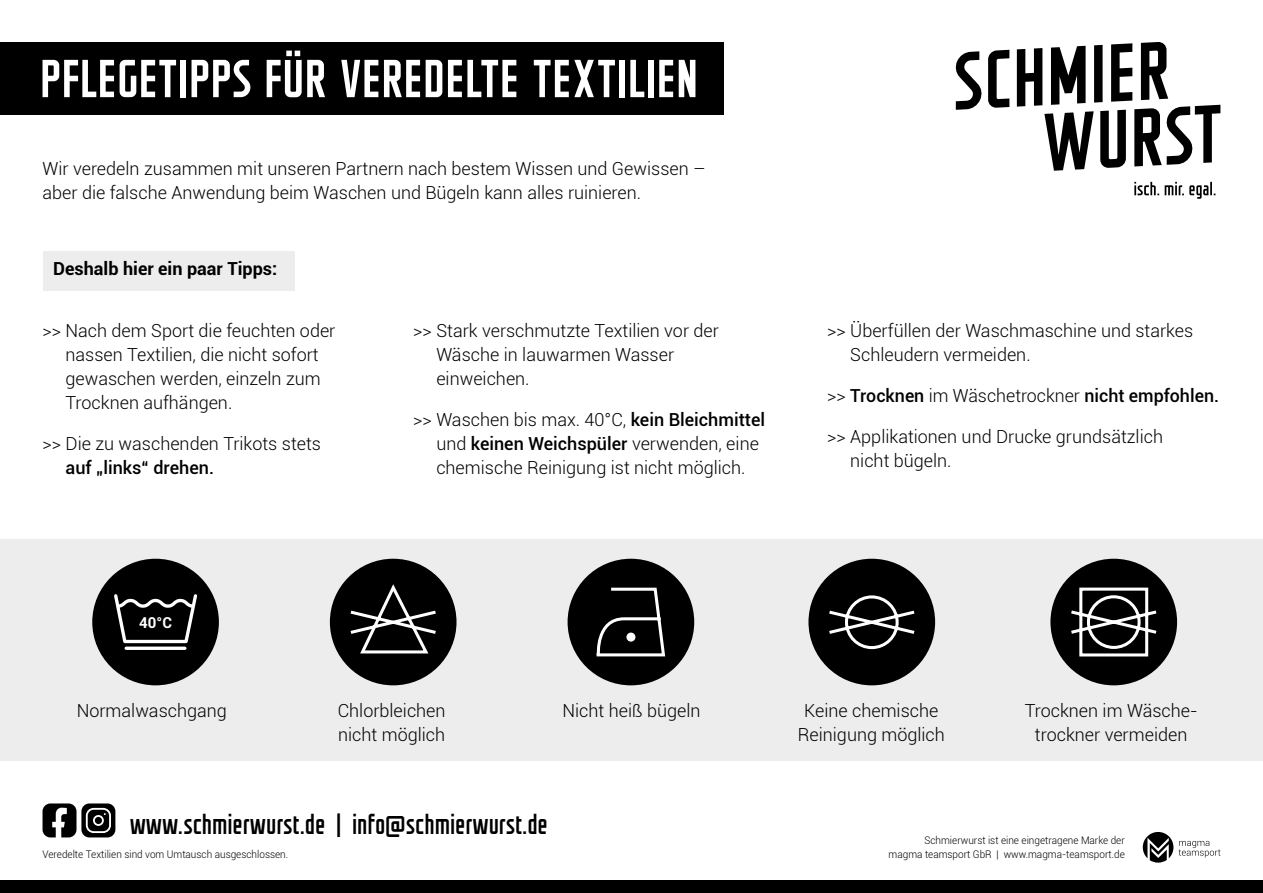
<style>
.page{position:relative;width:1263px;height:893px;background:#fff}
.page>*{position:absolute;margin:0;border:0;box-sizing:border-box;transform-origin:0 0}
.t1{font:54px "GROTESKIA";color:#fff}
.t2{font:25.5px "GROTESKIA";color:#000}
.t3{font:300 18px/24px "Roboto";color:#000}
.t4{font:500 18px "Roboto";color:#000}
.t5{font:700 18px "Roboto";color:#000}
.t6{font:700 15px "Roboto";color:#fff}
.t7{font:300 10.5px "Roboto";color:#000;scale:.95 1}
.s1{font-weight:500}
.s2{font-weight:300}
</style>
<div class="page">
<svg style="left:1143px;top:832px;width:77px;height:31px"></svg>
<svg style="left:1134px;top:182px;width:81px;height:17px"></svg>
<svg style="left:956px;top:42px;width:264px;height:129px"></svg>
<svg style="left:43px;top:803px;width:72px;height:34px"></svg>
<div style="left:43px;top:251px;width:251px;height:39px;background:#ededed"></div>
<div style="left:0;top:539px;width:1263px;height:222px;background:#ededed"></div>
<div style="left:0;top:43px;width:724px;height:72px;background:#000"></div>
<div style="left:0;top:880px;width:1263px;height:13px;background:#000"></div>
<div style="left:1050px;top:559px;width:127px;height:126px;background:#000;border-radius:50%"></div>
<svg style="left:1071px;top:587px;width:86px;height:70px"></svg>
<div style="left:568px;top:559px;width:126px;height:126px;background:#000;border-radius:50%"></div>
<svg style="left:596px;top:587px;width:70px;height:70px"></svg>
<div style="left:92px;top:559px;width:127px;height:126px;background:#000;border-radius:50%"></div>
<svg style="left:114px;top:594px;width:83px;height:50px"></svg>
<hr style="left:126px;top:647px;width:59px;height:3px;background:#fff">
<div style="left:330px;top:559px;width:126px;height:126px;background:#000;border-radius:50%"></div>
<svg style="left:350px;top:584px;width:86px;height:70px"></svg>
<div style="left:808px;top:559px;width:127px;height:126px;background:#000;border-radius:50%"></div>
<svg style="left:829px;top:595px;width:86px;height:55px"></svg>
<h1 class="t1" style="left:43px;top:46px;width:660px">PFLEGETIPPS FÜR VEREDELTE TEXTILIEN</h1>
<p class="t3" style="left:43px;top:156px;width:665px">Wir veredeln zusammen mit unseren Partnern nach bestem Wissen und Gewissen – aber die falsche Anwendung beim Waschen und Bügeln kann alles ruinieren.</p>
<p class="t5" style="left:53px;top:256px;width:226px">Deshalb hier ein paar Tipps:</p>
<p class="t3" style="left:66px;top:318px;width:271px;text-indent:-23px">&gt;&gt; Nach dem Sport die feuchten oder nassen Textilien, die nicht sofort gewaschen werden, einzeln zum<br>Trocknen aufhängen.</p>
<p class="t3" style="left:43px;top:431px;width:280px">&gt;&gt; Die zu waschenden Trikots stets</p>
<p class="t4" style="left:66px;top:455px;width:150px">auf „links“ drehen.</p>
<p class="t6" style="left:139px;top:612px;width:34px">40°C</p>
<p class="t3" style="left:436px;top:318px;width:284px;text-indent:-23px">&gt;&gt; Stark verschmutzte Textilien vor der<br>Wäsche in lauwarmen Wasser einweichen.</p>
<p class="t3" style="left:436px;top:407px;width:330px;text-indent:-23px">&gt;&gt; Waschen bis max. 40°C, <span class="s1">kein Bleichmittel </span>und <span class="s1">keinen Weichspüler</span> verwenden, eine chemische Reinigung ist nicht möglich.</p>
<p class="t3" style="left:850px;top:318px;width:344px;text-indent:-23px">&gt;&gt; Überfüllen der Waschmaschine und starkes<br>Schleudern vermeiden.</p>
<p class="t4" style="left:827px;top:383px;width:393px"><span class="s2">&gt;&gt;</span> Trocknen <span class="s2">im Wäschetrockner</span> nicht empfohlen.</p>
<p class="t3" style="left:850px;top:424px;width:314px;text-indent:-23px">&gt;&gt; Applikationen und Drucke grundsätzlich nicht bügeln.</p>
<p class="t3" style="left:77px;top:698px;width:152px">Normalwaschgang</p>
<p class="t3" style="left:338px;top:698px;width:109px">Chlorbleichen nicht möglich</p>
<p class="t3" style="left:562px;top:698px;width:140px">Nicht heiß bügeln</p>
<p class="t3" style="left:798px;top:698px;width:149px;text-align:center">Keine chemische<br>Reinigung möglich</p>
<p class="t3" style="left:1025px;top:698px;width:174px;text-align:center">Trocknen im Wäsche&shy;trockner vermeiden</p>
<h2 class="t2" style="left:130px;top:810px;width:420px">www.schmierwurst.de | info@schmierwurst.de</h2>
<p class="t7" style="left:924px;top:833px;width:212px">Schmierwurst ist eine eingetragene Marke der</p>
<p class="t7" style="left:43px;top:847px;width:260px">Veredelte Textilien sind vom Umtausch ausgeschlossen.</p>
<p class="t7" style="left:889px;top:847px;width:250px">magma teamsport GbR | www.magma-teamsport.de</p>
</div>
